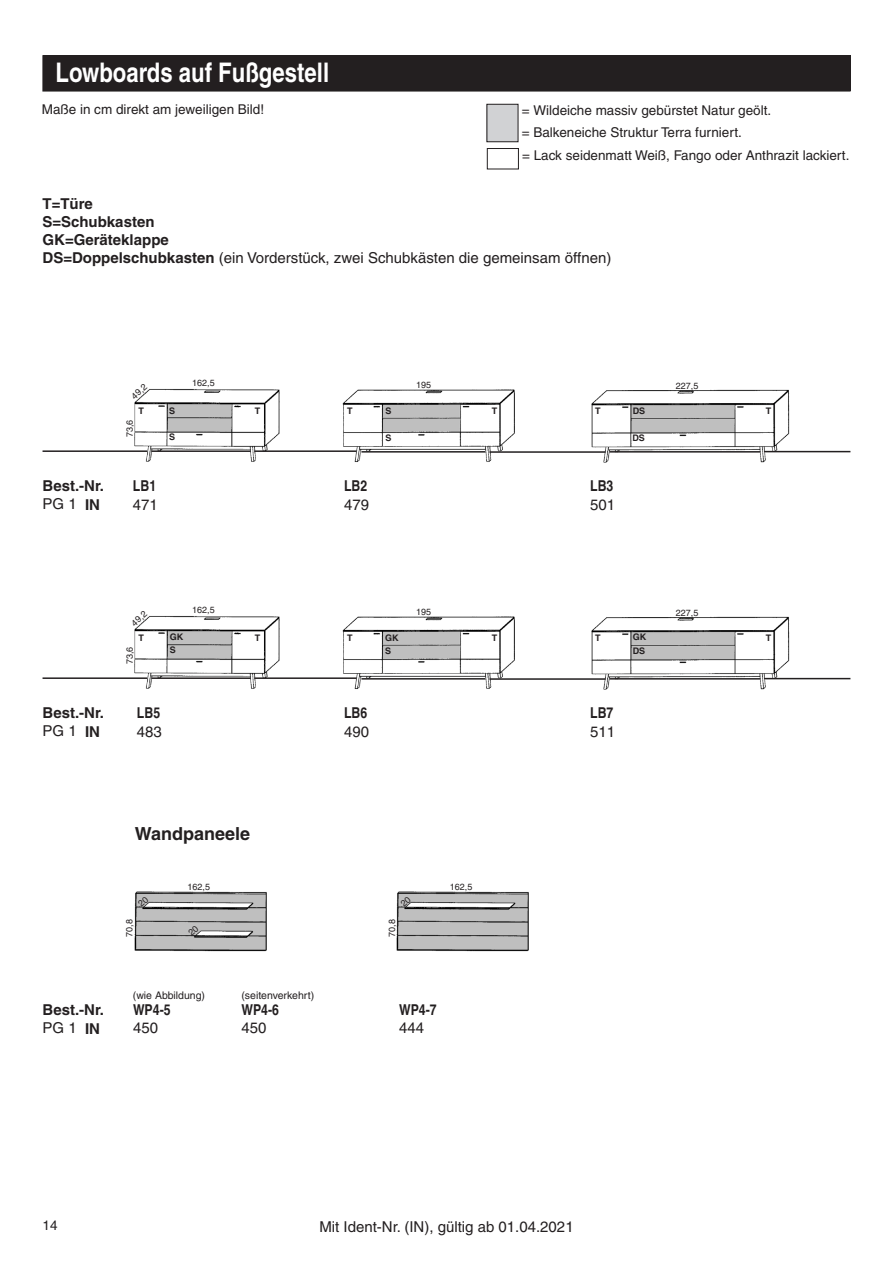
<style>
.page{position:relative;width:893px;height:1263px;background:#fff}
.page>*{position:absolute;margin:0;border:0;box-sizing:border-box;transform-origin:0 0}
.t1{font:700 condensed 27px "Helvetica LT";color:#fff}
.t2{font:700 18px "Helvetica";color:#231f20}
.t3{font:700 15px/18px "Helvetica";color:#231f20}
.t4{font:15px "Helvetica";color:#231f20}
.t5{font:700 condensed 15px "Helvetica LT";color:#231f20}
.t6{font:13.5px/21.6px "Helvetica";color:#231f20}
.t7{font:10.5px "Helvetica";color:#231f20}
.t8{font:9px "Helvetica";color:#231f20}
.t9{font:700 9px "Helvetica";color:#231f20}
.s1{font-weight:400}
</style>
<div class="page">
<img style="left:591px;top:389px;width:203px;height:74px">
<img style="left:342px;top:389px;width:173px;height:73px">
<img style="left:134px;top:389px;width:146px;height:73px">
<div style="left:43px;top:56px;width:807px;height:35px;background:#231f20"></div>
<div style="left:43px;top:55px;width:807px;height:36px;border:1px solid #231f20"></div>
<hr style="left:43px;top:450px;width:104px;height:2px;background:#231f20">
<hr style="left:151px;top:450px;width:100px;height:2px;background:#231f20">
<hr style="left:361px;top:451px;width:124px;height:2px;background:#231f20">
<hr style="left:609px;top:451px;width:151px;height:2px;background:#231f20">
<hr style="left:254px;top:450px;width:102px;height:2px;background:#231f20">
<hr style="left:489px;top:451px;width:116px;height:2px;background:#231f20">
<hr style="left:764px;top:451px;width:86px;height:1px;background:#231f20">
<div style="left:487px;top:148px;width:32px;height:21px;border:1px solid #231f20"></div>
<div style="left:487px;top:104px;width:31px;height:38px;background:#d1d2d4"></div>
<div style="left:487px;top:104px;width:31px;height:38px;border:1px solid #231f20"></div>
<img style="left:134px;top:891px;width:133px;height:61px">
<img style="left:396px;top:891px;width:133px;height:61px">
<img style="left:591px;top:616px;width:203px;height:74px">
<img style="left:342px;top:616px;width:173px;height:73px">
<img style="left:134px;top:616px;width:146px;height:73px">
<hr style="left:43px;top:677px;width:104px;height:2px;background:#231f20">
<hr style="left:151px;top:677px;width:100px;height:2px;background:#231f20">
<hr style="left:361px;top:678px;width:124px;height:2px;background:#231f20">
<hr style="left:609px;top:678px;width:151px;height:2px;background:#231f20">
<hr style="left:254px;top:677px;width:102px;height:2px;background:#231f20">
<hr style="left:489px;top:678px;width:116px;height:2px;background:#231f20">
<hr style="left:764px;top:678px;width:86px;height:1px;background:#231f20">
<svg style="left:138px;top:896px;width:11px;height:11px"></svg>
<svg style="left:188px;top:925px;width:11px;height:11px"></svg>
<svg style="left:400px;top:896px;width:11px;height:11px"></svg>
<h1 class="t1" style="left:56px;top:56px;width:275px">Lowboards auf Fußgestell</h1>
<p class="t6" style="left:42px;top:99px;width:224px">Maße in cm direkt am jeweiligen Bild!</p>
<p class="t6" style="left:522px;top:100px;width:251px">= Wildeiche massiv gebürstet Natur geölt. = Balkeneiche Struktur Terra furniert.</p>
<p class="t6" style="left:522px;top:144px;width:329px">= Lack seidenmatt Weiß, Fango oder Anthrazit lackiert.</p>
<p class="t3" style="left:43px;top:195px;width:570px">T=Türe<br>S=Schubkasten<br>GK=Geräteklappe<br>DS=Doppelschubkasten <span class="s1">(ein Vorderstück, zwei Schubkästen die gemeinsam öffnen)</span></p>
<p class="t8" style="left:129px;top:394px;width:19px;rotate:-42deg">49,2</p>
<p class="t8" style="left:192px;top:378px;width:24px">162,5</p>
<p class="t8" style="left:416px;top:380px;width:17px">195</p>
<p class="t8" style="left:676px;top:380px;width:24px">227,5</p>
<p class="t3" style="left:43px;top:477px;width:63px">Best.-Nr.<br><span class="s1">PG 1</span> IN</p>
<p class="t9" style="left:633px;top:405px;width:14px">DS</p>
<p class="t9" style="left:169px;top:405px;width:8px">S</p>
<p class="t9" style="left:138px;top:405px;width:7px">T</p>
<p class="t9" style="left:255px;top:405px;width:7px">T</p>
<p class="t9" style="left:347px;top:405px;width:7px">T</p>
<p class="t9" style="left:492px;top:405px;width:7px">T</p>
<p class="t9" style="left:595px;top:405px;width:7px">T</p>
<p class="t9" style="left:766px;top:405px;width:7px">T</p>
<p class="t9" style="left:169px;top:431px;width:8px">S</p>
<p class="t9" style="left:386px;top:406px;width:8px">S</p>
<p class="t8" style="left:124px;top:437px;width:19px;rotate:-90deg">73,6</p>
<p class="t9" style="left:386px;top:432px;width:8px">S</p>
<p class="t9" style="left:632px;top:433px;width:14px">DS</p>
<p class="t5" style="left:133px;top:477px;width:25px">LB1</p>
<p class="t4" style="left:133px;top:496px;width:27px">471</p>
<p class="t5" style="left:344px;top:477px;width:25px">LB2</p>
<p class="t4" style="left:344px;top:496px;width:27px">479</p>
<p class="t5" style="left:590px;top:477px;width:25px">LB3</p>
<p class="t4" style="left:590px;top:496px;width:27px">501</p>
<p class="t3" style="left:43px;top:704px;width:63px">Best.-Nr.<br><span class="s1">PG 1</span> IN</p>
<p class="t8" style="left:129px;top:621px;width:19px;rotate:-42deg">49,2</p>
<p class="t8" style="left:192px;top:605px;width:24px">162,5</p>
<p class="t8" style="left:416px;top:607px;width:17px">195</p>
<p class="t8" style="left:676px;top:607px;width:24px">227,5</p>
<p class="t9" style="left:170px;top:631px;width:15px">GK</p>
<p class="t9" style="left:633px;top:631px;width:15px">GK</p>
<p class="t9" style="left:138px;top:632px;width:7px">T</p>
<p class="t9" style="left:255px;top:632px;width:7px">T</p>
<p class="t9" style="left:347px;top:632px;width:7px">T</p>
<p class="t9" style="left:492px;top:632px;width:7px">T</p>
<p class="t9" style="left:595px;top:632px;width:7px">T</p>
<p class="t9" style="left:766px;top:632px;width:7px">T</p>
<p class="t9" style="left:385px;top:632px;width:15px">GK</p>
<p class="t8" style="left:124px;top:664px;width:19px;rotate:-90deg">73,6</p>
<p class="t9" style="left:170px;top:645px;width:8px">S</p>
<p class="t5" style="left:137px;top:704px;width:25px">LB5</p>
<p class="t4" style="left:137px;top:723px;width:27px">483</p>
<p class="t9" style="left:385px;top:646px;width:8px">S</p>
<p class="t5" style="left:344px;top:704px;width:25px">LB6</p>
<p class="t4" style="left:344px;top:723px;width:27px">490</p>
<p class="t9" style="left:633px;top:646px;width:14px">DS</p>
<p class="t5" style="left:590px;top:704px;width:25px">LB7</p>
<p class="t4" style="left:590px;top:723px;width:27px">511</p>
<p class="t3" style="left:43px;top:1000px;width:63px">Best.-Nr.<br><span class="s1">PG 1</span> IN</p>
<h2 class="t2" style="left:135px;top:823px;width:117px">Wandpaneele</h2>
<p class="t8" style="left:124px;top:937px;width:19px;rotate:-90deg">70,8</p>
<p class="t8" style="left:188px;top:881px;width:24px">162,5</p>
<p class="t7" style="left:133px;top:989px;width:74px">(wie Abbildung)</p>
<p class="t7" style="left:241px;top:989px;width:74px">(seitenverkehrt)</p>
<p class="t5" style="left:133px;top:1000px;width:39px">WP4-5</p>
<p class="t4" style="left:133px;top:1019px;width:27px">450</p>
<p class="t5" style="left:241px;top:1000px;width:39px">WP4-6</p>
<p class="t4" style="left:241px;top:1019px;width:27px">450</p>
<p class="t8" style="left:387px;top:937px;width:19px;rotate:-90deg">70,8</p>
<p class="t8" style="left:450px;top:881px;width:24px">162,5</p>
<p class="t5" style="left:399px;top:1000px;width:39px">WP4-7</p>
<p class="t4" style="left:399px;top:1019px;width:27px">444</p>
<p class="t6" style="left:43px;top:1215px;width:17px">14</p>
<p class="t4" style="left:319px;top:1218px;width:256px">Mit Ident-Nr. (IN), gültig ab 01.04.2021</p>
</div>
